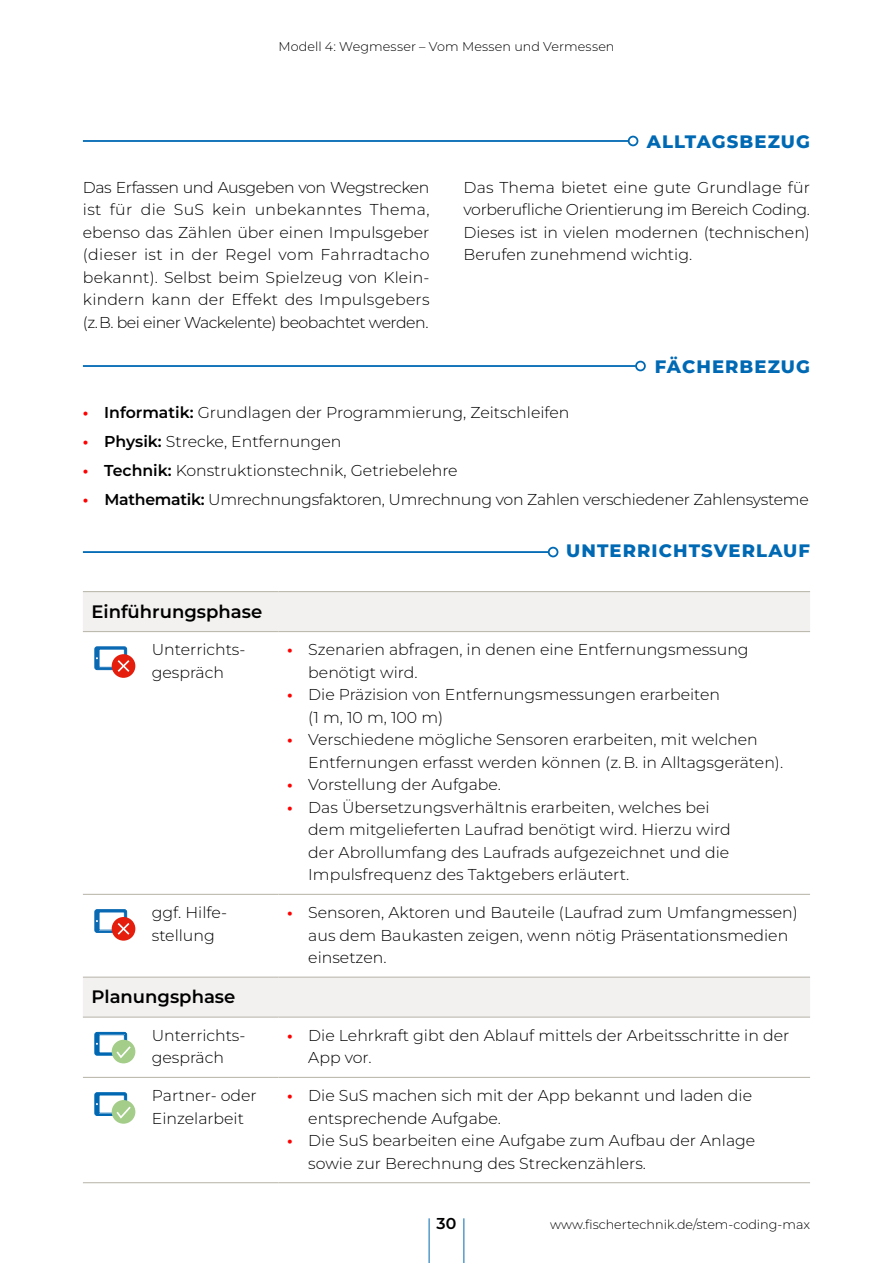
<style>
.page{position:relative;width:893px;height:1263px;background:#fff}
.page>*{position:absolute;margin:0;border:0;box-sizing:border-box;transform-origin:0 0}
.t1{font:800 18px "Montserrat";letter-spacing:.06em;color:#0069b4}
.t2{font:600 18px "Montserrat";color:#000}
.t3{font:300 15.75px/22.5px "Montserrat";color:#000}
.t4{font:300 15.75px "Montserrat";letter-spacing:-.02em;color:#000}
.t5{font:600 15.75px "Montserrat";color:#000}
.t6{font:300 12.75px "Montserrat";color:#000}
.s1{font-weight:700;color:#f00}
.s2{font-weight:600}
</style>
<div class="page">
<hr style="left:429px;top:1218px;width:1px;height:45px;background:#0069b4">
<hr style="left:463px;top:1218px;width:1px;height:45px;background:#0069b4">
<div style="left:628px;top:136px;width:10px;height:10px;border:2px solid #0069b4;border-radius:50%"></div>
<hr style="left:83px;top:140px;width:545px;height:2px;background:#0069b4">
<div style="left:635px;top:361px;width:11px;height:10px;border:2px solid #0069b4;border-radius:50%"></div>
<hr style="left:83px;top:365px;width:553px;height:2px;background:#0069b4">
<div style="left:548px;top:547px;width:10px;height:10px;border:2px solid #0069b4;border-radius:50%"></div>
<hr style="left:83px;top:551px;width:465px;height:2px;background:#0069b4">
<svg style="left:83px;top:592px;width:727px;height:424px"></svg>
<svg style="left:83px;top:1031px;width:727px;height:83px"></svg>
<hr style="left:83px;top:591px;width:196px;height:1px;background:#bdbab0">
<hr style="left:279px;top:591px;width:531px;height:1px;background:#bdbab0">
<hr style="left:83px;top:631px;width:196px;height:1px;background:#bdbab0">
<hr style="left:279px;top:631px;width:531px;height:1px;background:#bdbab0">
<hr style="left:83px;top:894px;width:196px;height:1px;background:#bdbab0">
<hr style="left:279px;top:894px;width:531px;height:1px;background:#bdbab0">
<hr style="left:83px;top:976px;width:196px;height:2px;background:#bdbab0">
<hr style="left:279px;top:976px;width:531px;height:2px;background:#bdbab0">
<hr style="left:83px;top:1016px;width:196px;height:2px;background:#bdbab0">
<hr style="left:279px;top:1016px;width:531px;height:2px;background:#bdbab0">
<hr style="left:83px;top:1077px;width:196px;height:1px;background:#bdbab0">
<hr style="left:279px;top:1077px;width:531px;height:1px;background:#bdbab0">
<hr style="left:83px;top:1182px;width:196px;height:1px;background:#bdbab0">
<hr style="left:279px;top:1182px;width:531px;height:1px;background:#bdbab0">
<div style="left:94px;top:646px;width:41px;height:32px;background:#fff"></div>
<div style="left:95px;top:647px;width:32px;height:23px;background:#0a69b3;border-radius:2px"></div>
<div style="left:94px;top:646px;width:33px;height:24px;border:1px solid #0a69b3;border-radius:2px"></div>
<div style="left:99px;top:649px;width:25px;height:18px;background:#fff"></div>
<div style="left:99px;top:649px;width:26px;height:19px;border:1px solid #0a69b3"></div>
<div style="left:112px;top:654px;width:23px;height:24px;background:#e41d0c;border-radius:50%"></div>
<svg style="left:117px;top:660px;width:13px;height:12px"></svg>
<div style="left:94px;top:909px;width:41px;height:32px;background:#fff"></div>
<svg style="left:95px;top:910px;width:32px;height:22px"></svg>
<div style="left:94px;top:909px;width:33px;height:24px;border:1px solid #0a69b3;border-radius:2px"></div>
<div style="left:99px;top:912px;width:25px;height:18px;background:#fff"></div>
<div style="left:99px;top:911px;width:26px;height:19px;border:1px solid #0a69b3"></div>
<div style="left:112px;top:917px;width:23px;height:24px;background:#e41d0c;border-radius:50%"></div>
<svg style="left:117px;top:923px;width:13px;height:12px"></svg>
<div style="left:94px;top:1032px;width:41px;height:31px;background:#fff"></div>
<svg style="left:95px;top:1032px;width:32px;height:23px"></svg>
<div style="left:94px;top:1032px;width:33px;height:24px;border:1px solid #0068b3;border-radius:2px"></div>
<div style="left:99px;top:1035px;width:25px;height:18px;background:#fff"></div>
<div style="left:112px;top:1040px;width:23px;height:23px;background:#a3cd88;border-radius:50%"></div>
<svg style="left:116px;top:1046px;width:15px;height:13px"></svg>
<div style="left:94px;top:1092px;width:41px;height:32px;background:#fff"></div>
<svg style="left:95px;top:1093px;width:32px;height:22px"></svg>
<div style="left:94px;top:1092px;width:33px;height:24px;border:1px solid #0068b3;border-radius:2px"></div>
<div style="left:99px;top:1095px;width:25px;height:18px;background:#fff"></div>
<div style="left:99px;top:1094px;width:26px;height:19px;border:1px solid #0068b3"></div>
<div style="left:112px;top:1100px;width:23px;height:24px;background:#a3cd88;border-radius:50%"></div>
<svg style="left:116px;top:1106px;width:15px;height:13px"></svg>
<p class="t6" style="left:278px;top:37px;width:338px">Modell 4: Wegmesser – Vom Messen und Vermessen</p>
<p class="t1" style="left:647px;top:128px;width:165px">ALLTAGSBEZUG</p>
<p class="t3" style="left:83px;top:175px;width:348px;text-align:justify">Das Erfassen und Ausgeben von Wegstrecken ist fü r die SuS kein unbekanntes Thema, ebenso das Zählen ü ber einen Impulsgeber (dieser ist in der Regel vom Fahrradtacho bekannt). Selbst beim Spielzeug von Klein&shy;kindern kann der Effekt des Impulsgebers (z. B. bei einer Wackelente) beobachtet werden.</p>
<p class="t3" style="left:463px;top:176px;width:348px;text-align:justify">Das Thema bietet eine gute Grundlage fü r vorberufliche Orientierung im Bereich Coding.<br>Dieses ist in vielen modernen (technischen)<br>Berufen zunehmend wichtig.</p>
<p class="t1" style="left:655px;top:353px;width:157px">FÄCHERBEZUG</p>
<p class="t3" style="left:83px;top:400px;width:488px"><span class="s1">•</span> <span class="s2">Informatik:</span> Grundlagen der Programmierung, Zeitschleifen</p>
<p class="t3" style="left:83px;top:429px;width:260px"><span class="s1">•</span> <span class="s2">Physik:</span> Strecke, Entfernungen</p>
<p class="t3" style="left:83px;top:458px;width:376px"><span class="s1">•</span> <span class="s2">Technik:</span> Konstruktionstechnik, Getriebelehre</p>
<p class="t4" style="left:83px;top:488px;width:727px"><span class="s1">•</span> <span class="s2">Mathematik:</span> Umrechnungsfaktoren, Umrechnung von Zahlen verschiedener Zahlensysteme</p>
<p class="t1" style="left:566px;top:538px;width:245px">UNTERRICHTSVERLAUF</p>
<p class="t2" style="left:91px;top:598px;width:172px">Einführungsphase</p>
<p class="t3" style="left:152px;top:638px;width:93px">Unterrichts&shy;gespräch</p>
<p class="t3" style="left:308px;top:638px;width:442px;text-indent:-21px"><span class="s1">•</span> Szenarien abfragen, in denen eine Entfernungsmessung benötigt wird.</p>
<p class="t3" style="left:308px;top:683px;width:413px;text-indent:-21px"><span class="s1">•</span> Die Präzision von Entfernungsmessungen erarbeiten (1 m, 10 m, 100 m)</p>
<p class="t3" style="left:308px;top:728px;width:476px;text-indent:-21px"><span class="s1">•</span> Verschiedene mögliche Sensoren erarbeiten, mit welchen<br>Entfernungen erfasst werden können (z. B. in Alltagsgeräten).</p>
<p class="t3" style="left:287px;top:773px;width:216px"><span class="s1">•</span> Vorstellung der Aufgabe.</p>
<p class="t3" style="left:308px;top:795px;width:424px;text-indent:-21px"><span class="s1">•</span> Das Ü bersetzungsverhältnis erarbeiten, welches bei dem mitgelieferten Laufrad benötigt wird. Hierzu wird der Abrollumfang des Laufrads aufgezeichnet und die Impulsfrequenz des Taktgebers erläutert.</p>
<p class="t3" style="left:152px;top:901px;width:75px">ggf. Hilfe&shy;stellung</p>
<p class="t3" style="left:308px;top:901px;width:491px;text-indent:-21px"><span class="s1">•</span> Sensoren, Aktoren und Bauteile (Laufrad zum Umfangmessen) aus dem Baukasten zeigen, wenn nötig Präsentationsmedien einsetzen.</p>
<p class="t2" style="left:91px;top:984px;width:145px">Planungsphase</p>
<p class="t3" style="left:152px;top:1023px;width:93px">Unterrichts&shy;gespräch</p>
<p class="t3" style="left:308px;top:1023px;width:482px;text-indent:-21px"><span class="s1">•</span> Die Lehrkraft gibt den Ablauf mittels der Arbeitsschritte in der<br>App vor.</p>
<p class="t3" style="left:152px;top:1084px;width:106px">Partner- oder<br>Einzelarbeit</p>
<p class="t3" style="left:308px;top:1084px;width:445px;text-indent:-21px"><span class="s1">•</span> Die SuS machen sich mit der App bekannt und laden die entsprechende Aufgabe.</p>
<p class="t3" style="left:308px;top:1129px;width:449px;text-indent:-21px"><span class="s1">•</span> Die SuS bearbeiten eine Aufgabe zum Aufbau der Anlage sowie zur Berechnung des Streckenzählers.</p>
<p class="t5" style="left:437px;top:1212px;width:21px">30</p>
<p class="t6" style="left:550px;top:1216px;width:261px">www.fischertechnik.de/stem-coding-max</p>
</div>
